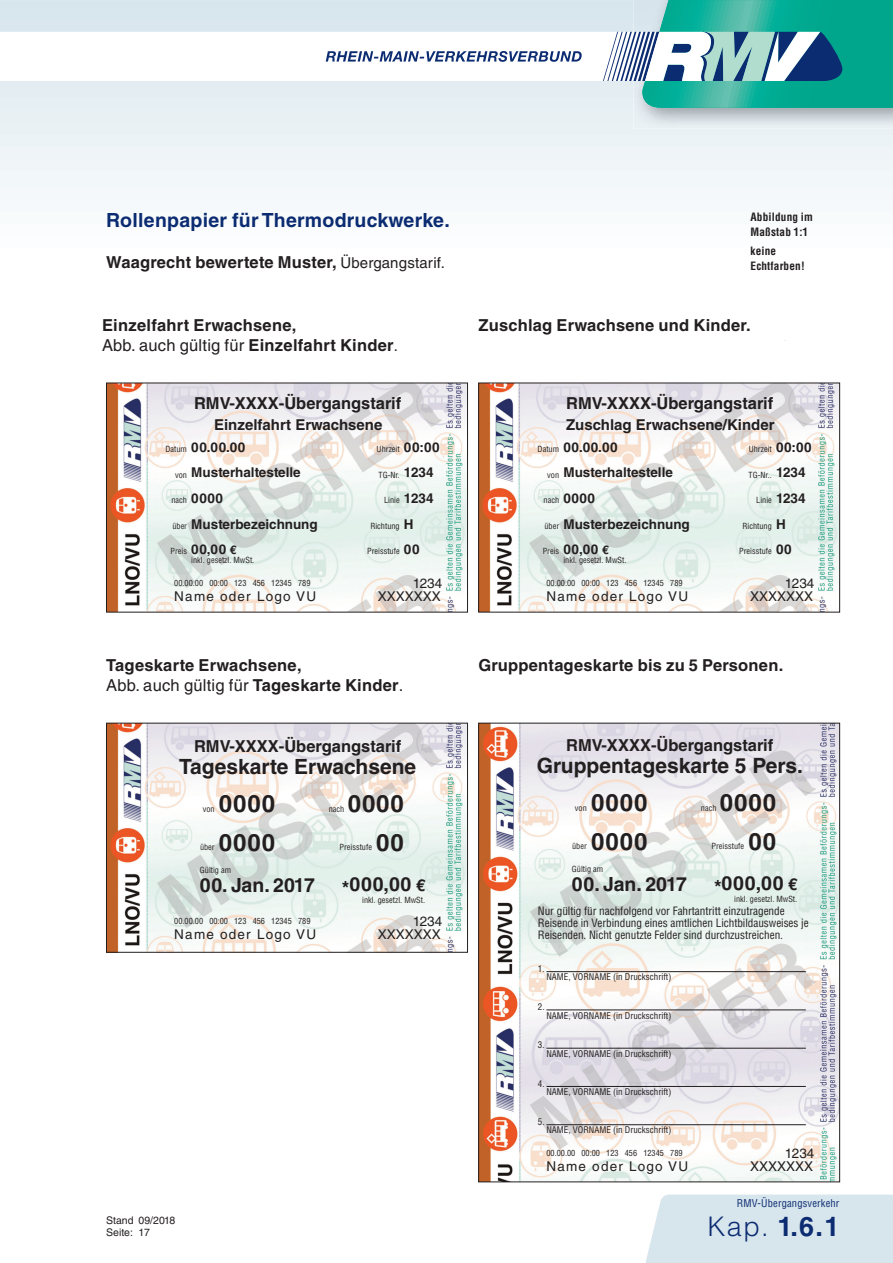
<style>
.page{position:relative;width:893px;height:1263px;background:#fff}
.page>*{position:absolute;margin:0;border:0;box-sizing:border-box;transform-origin:0 0}
.t1{font:700 27px "Helvetica LT Std";color:#0c2c72}
.t2{font:700 24px "Helvetica LT Std";letter-spacing:.04em;color:#231f20}
.t3{font:700 21px "Helvetica LT Std";color:#231f20}
.t4{font:700 19.5px "Helvetica LT Std";color:#231f20}
.t5{font:700 19.5px "Helvetica LT Std";letter-spacing:.015em;color:#0c2c72}
.t6{font:700 16.5px/19.8px "Helvetica LT Std";letter-spacing:.005em;color:#231f20}
.t7{font:700 15px "Helvetica LT Std";color:#231f20}
.t8{font:700 13.5px/25.5px "Helvetica LT Std";color:#231f20}
.t9{font:13.5px "Helvetica LT Std";letter-spacing:.09em;color:#231f20}
.t10{font:13.5px "Helvetica LT Std";color:#231f20}
.t11{font:condensed 11.25px/12px "Helvetica LT Std";letter-spacing:-.005em;color:#231f20}
.t12{font:700 condensed 11.25px/15px "Helvetica LT Std";letter-spacing:.015em;color:#231f20}
.t13{font:10.5px/11.9px "Helvetica LT Std";color:#231f20}
.t14{font:condensed 10.5px "Helvetica LT Std";letter-spacing:.015em;color:#0c2c72}
.t15{font:condensed 9px "Helvetica LT Std";color:#231f20}
.t16{font:condensed 8.25px "Helvetica LT Std";color:#231f20}
.s1{font-weight:400;font-size:15px}
.s2{font-weight:400}
.s3{font-size:12px}
.s4{font-size:16.5px}
.s5{font-family:"Ping Fang HK Medium Proportional";font-stretch:normal}
.s6{font-weight:300}
</style>
<div class="page">
<div style="left:0;top:108px;width:893px;height:92px;background:#eef4f7"></div>
<img style="left:633px;top:108px;width:260px;height:21px">
<svg style="left:0;top:0;width:893px;height:108px"></svg>
<div style="left:646px;top:1195px;width:247px;height:68px;background:#d7e5ec"></div>
<img style="left:108px;top:385px;width:358px;height:225px">
<div style="left:106px;top:383px;width:362px;height:229px;border:1px solid #231f20"></div>
<img style="left:480px;top:385px;width:358px;height:225px">
<div style="left:478px;top:383px;width:362px;height:229px;border:1px solid #231f20"></div>
<img style="left:108px;top:725px;width:358px;height:226px">
<div style="left:106px;top:723px;width:362px;height:230px;border:1px solid #231f20"></div>
<img style="left:480px;top:725px;width:358px;height:455px">
<hr style="left:546px;top:971px;width:260px;height:1px;background:#231f20">
<hr style="left:546px;top:1010px;width:260px;height:1px;background:#231f20">
<hr style="left:546px;top:1048px;width:260px;height:1px;background:#231f20">
<hr style="left:546px;top:1086px;width:260px;height:1px;background:#231f20">
<hr style="left:546px;top:1124px;width:260px;height:1px;background:#231f20">
<h3 class="t5" style="left:106px;top:213px;width:345px">Rollenpapier für Thermodruckwerke.</h3>
<h3 class="t6" style="left:106px;top:254px;width:340px">Waagrecht bewertete Muster, <span class="s1">Übergangstarif.</span></h3>
<h3 class="t12" style="left:750px;top:210px;width:64px">Abbildung im<br>Maßstab 1:1</h3>
<h3 class="t12" style="left:750px;top:245px;width:56px">keine<br>Echtfarben!</h3>
<h3 class="t6" style="left:102px;top:317px;width:297px">Einzelfahrt Erwachsene,<br><span class="s2">Abb. auch gültig für</span> Einzelfahrt Kinder<span class="s1">.</span></h3>
<h3 class="t6" style="left:478px;top:317px;width:274px">Zuschlag Erwachsene und Kinder.</h3>
<h3 class="t6" style="left:194px;top:395px;width:209px">RMV-XXXX-Übergangstarif</h3>
<h3 class="t6" style="left:566px;top:395px;width:209px">RMV-XXXX-Übergangstarif</h3>
<h3 class="t7" style="left:214px;top:419px;width:170px">Einzelfahrt Erwachsene</h3>
<h3 class="t7" style="left:566px;top:419px;width:210px">Zuschlag Erwachsene/Kinder</h3>
<h3 class="t8" style="left:191px;top:436px;width:128px">00.00.00<br>Musterhaltestelle<br>0000<br>Musterbezeichnung<br>00,00 <span class="s3">€</span></h3>
<p class="t16" style="left:191px;top:557px;width:65px">inkl. gesetzl. MwSt.</p>
<p class="t16" style="left:166px;top:446px;width:23px">Datum</p>
<p class="t16" style="left:175px;top:471px;width:13px">von</p>
<p class="t16" style="left:171px;top:497px;width:17px">nach</p>
<p class="t16" style="left:172px;top:522px;width:16px">über</p>
<p class="t16" style="left:171px;top:548px;width:18px">Preis</p>
<h3 class="t8" style="left:404px;top:436px;width:37px">00:00<br>1234<br>1234<br>H<br>00</h3>
<p class="t16" style="left:377px;top:446px;width:25px">Uhrzeit</p>
<p class="t16" style="left:378px;top:471px;width:23px">TG-Nr.</p>
<p class="t16" style="left:384px;top:497px;width:17px">Linie</p>
<p class="t16" style="left:370px;top:522px;width:31px">Richtung</p>
<p class="t16" style="left:367px;top:548px;width:34px">Preisstufe</p>
<h3 class="t8" style="left:563px;top:436px;width:128px">00.00.00<br>Musterhaltestelle<br>0000<br>Musterbezeichnung<br>00,00 <span class="s3">€</span></h3>
<p class="t16" style="left:563px;top:557px;width:65px">inkl. gesetzl. MwSt.</p>
<p class="t16" style="left:538px;top:446px;width:23px">Datum</p>
<p class="t16" style="left:547px;top:471px;width:13px">von</p>
<p class="t16" style="left:544px;top:497px;width:17px">nach</p>
<p class="t16" style="left:544px;top:522px;width:16px">über</p>
<p class="t16" style="left:543px;top:548px;width:18px">Preis</p>
<h3 class="t8" style="left:776px;top:436px;width:37px">00:00<br>1234<br>1234<br>H<br>00</h3>
<p class="t16" style="left:749px;top:446px;width:25px">Uhrzeit</p>
<p class="t16" style="left:748px;top:471px;width:25px">TG-Nr..</p>
<p class="t16" style="left:756px;top:497px;width:17px">Linie</p>
<p class="t16" style="left:742px;top:522px;width:31px">Richtung</p>
<p class="t16" style="left:739px;top:548px;width:34px">Preisstufe</p>
<p class="t16" style="left:174px;top:580px;width:138px">00.00.00 00:00 123 456 12345 789</p>
<h3 class="t9" style="left:413px;top:578px;width:31px">1234</h3>
<p class="t16" style="left:546px;top:580px;width:138px">00.00.00 00:00 123 456 12345 789</p>
<h3 class="t9" style="left:785px;top:578px;width:31px">1234</h3>
<h3 class="t9" style="left:174px;top:591px;width:143px">Name oder Logo VU</h3>
<h3 class="t10" style="left:378px;top:591px;width:65px">XXXXXXX</h3>
<h3 class="t9" style="left:546px;top:591px;width:143px">Name oder Logo VU</h3>
<h3 class="t10" style="left:750px;top:591px;width:65px">XXXXXXX</h3>
<h3 class="t6" style="left:106px;top:657px;width:299px">Tageskarte Erwachsene,<br><span class="s2">Abb. auch gültig für</span> Tageskarte Kinder<span class="s2">.</span></h3>
<h3 class="t6" style="left:478px;top:657px;width:306px">Gruppentageskarte bis zu 5 Personen.</h3>
<h3 class="t6" style="left:194px;top:738px;width:209px">RMV-XXXX-Übergangstarif</h3>
<h3 class="t6" style="left:566px;top:737px;width:209px">RMV-XXXX-Übergangstarif</h3>
<h3 class="t3" style="left:179px;top:759px;width:239px">Tageskarte Erwachsene</h3>
<h2 class="t2" style="left:219px;top:795px;width:58px">0000</h2>
<h2 class="t2" style="left:348px;top:795px;width:58px">0000</h2>
<p class="t16" style="left:203px;top:806px;width:13px">von</p>
<p class="t16" style="left:329px;top:806px;width:17px">nach</p>
<h3 class="t3" style="left:537px;top:758px;width:268px">Gruppentageskarte 5 Pers.</h3>
<h2 class="t2" style="left:591px;top:794px;width:58px">0000</h2>
<h2 class="t2" style="left:720px;top:794px;width:58px">0000</h2>
<p class="t16" style="left:575px;top:805px;width:13px">von</p>
<p class="t16" style="left:701px;top:805px;width:17px">nach</p>
<p class="t16" style="left:200px;top:844px;width:16px">über</p>
<h2 class="t2" style="left:219px;top:833px;width:58px">0000</h2>
<h2 class="t2" style="left:376px;top:833px;width:29px">00</h2>
<p class="t16" style="left:339px;top:844px;width:34px">Preisstufe</p>
<p class="t16" style="left:572px;top:843px;width:16px">über</p>
<h2 class="t2" style="left:591px;top:832px;width:58px">0000</h2>
<h2 class="t2" style="left:748px;top:832px;width:29px">00</h2>
<p class="t16" style="left:712px;top:843px;width:34px">Preisstufe</p>
<p class="t16" style="left:200px;top:867px;width:33px">Gültig am</p>
<h3 class="t4" style="left:200px;top:878px;width:117px">00. Jan. 2017</h3>
<h3 class="t4" style="left:342px;top:878px;width:85px">*000,00 <span class="s4">€</span></h3>
<h3 class="t9" style="left:174px;top:929px;width:143px">Name oder Logo VU</h3>
<p class="t16" style="left:362px;top:897px;width:65px">inkl. gesetzl. MwSt.</p>
<h3 class="t9" style="left:413px;top:916px;width:31px">1234</h3>
<p class="t16" style="left:174px;top:918px;width:138px">00.00.00 00:00 123 456 12345 789</p>
<h3 class="t10" style="left:378px;top:930px;width:65px">XXXXXXX</h3>
<p class="t16" style="left:572px;top:866px;width:33px">Gültig am</p>
<h3 class="t4" style="left:572px;top:877px;width:117px">00. Jan. 2017</h3>
<h3 class="t4" style="left:714px;top:876px;width:85px">*000,00 <span class="s4">€</span></h3>
<p class="t16" style="left:734px;top:896px;width:65px">inkl. gesetzl. MwSt.</p>
<h3 class="t11" style="left:538px;top:906px;width:272px">Nur gu<span class="s5">̈</span>ltig fu<span class="s5">̈</span>r nachfolgend vor Fahrtantritt einzutragende<br>Reisende in Verbindung eines amtlichen Lichtbildausweises je<br>Reisenden. Nicht genutzte Felder sind durchzustreichen.</h3>
<p class="t15" style="left:538px;top:965px;width:8px">1.</p>
<p class="t15" style="left:538px;top:1003px;width:8px">2.</p>
<p class="t15" style="left:538px;top:1042px;width:8px">3.</p>
<p class="t15" style="left:538px;top:1080px;width:8px">4.</p>
<p class="t15" style="left:538px;top:1118px;width:8px">5.</p>
<p class="t15" style="left:546px;top:974px;width:126px">NAME, VORNAME (in Druckschrift)</p>
<p class="t15" style="left:546px;top:1012px;width:126px">NAME, VORNAME (in Druckschrift)</p>
<p class="t15" style="left:546px;top:1050px;width:126px">NAME, VORNAME (in Druckschrift)</p>
<p class="t15" style="left:546px;top:1088px;width:126px">NAME, VORNAME (in Druckschrift)</p>
<p class="t15" style="left:546px;top:1127px;width:126px">NAME, VORNAME (in Druckschrift)</p>
<p class="t16" style="left:546px;top:1150px;width:138px">00.00.00 00:00 123 456 12345 789</p>
<h3 class="t9" style="left:785px;top:1148px;width:31px">1234</h3>
<h3 class="t9" style="left:546px;top:1161px;width:143px">Name oder Logo VU</h3>
<h3 class="t10" style="left:750px;top:1161px;width:65px">XXXXXXX</h3>
<p class="t14" style="left:737px;top:1199px;width:104px">RMV-Übergangsverkehr</p>
<p class="t13" style="left:106px;top:1215px;width:71px">Stand 09/2018<br>Seite: 17</p>
<h1 class="t1" style="left:707px;top:1216px;width:133px"><span class="s6">Kap.</span> 1.6.1</h1>
</div>
